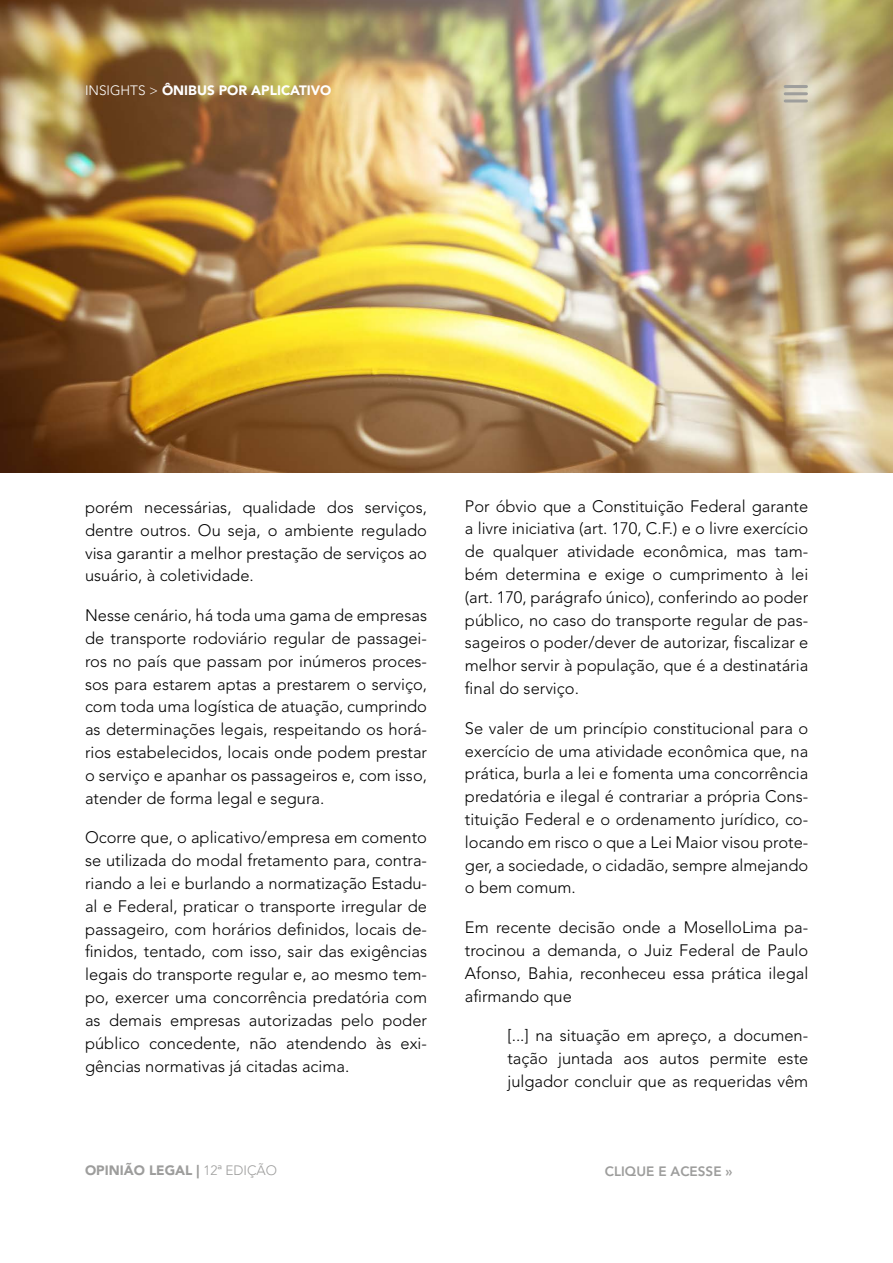
<style>
.page{position:relative;width:893px;height:1263px;background:#fff}
.page>*{position:absolute;margin:0;border:0;box-sizing:border-box;transform-origin:0 0}
.t1{font:300 16.5px/22.8px "Avenir LT Std";color:#000;text-align:justify}
.t2{font:900 13.5px "Avenir LT Std";color:#fff}
.t3{font:900 13.5px "Avenir LT Std";color:#9d9d9c}
.t4{font:800 13.5px "Avenir LT Std";color:#9d9d9c}
.s1{font-weight:300}
</style>
<div class="page">
<img style="left:0;top:0;width:893px;height:472px">
<hr style="left:785px;top:85px;width:21px;height:3px;background:#9e9e9c">
<hr style="left:785px;top:92px;width:21px;height:3px;background:#9e9e9c">
<hr style="left:785px;top:99px;width:21px;height:3px;background:#9e9e9c">
<p class="t2" style="left:85px;top:82px;width:248px"><span class="s1">INSIGHTS &gt;</span> ÔNIBUS POR APLICATIVO</p>
<p class="t1" style="left:85px;top:496px;width:344px">porém necessárias, qualidade dos serviços, dentre outros. Ou seja, o ambiente regulado visa garantir a melhor prestação de serviços ao usuário, à coletividade.</p>
<p class="t1" style="left:85px;top:604px;width:344px">Nesse cenário, há toda uma gama de empresas de transporte rodoviário regular de passagei&shy;ros no país que passam por inúmeros proces&shy;sos para estarem aptas a prestarem o serviço, com toda uma logística de atuação, cumprindo as determinações legais, respeitando os horá&shy;rios estabelecidos, locais onde podem prestar o serviço e apanhar os passageiros e, com isso, atender de forma legal e segura.</p>
<p class="t1" style="left:85px;top:826px;width:344px">Ocorre que, o aplicativo/empresa em comento se utilizada do modal fretamento para, contra&shy;riando a lei e burlando a normatização Estadu&shy;al e Federal, praticar o transporte irregular de passageiro, com horários definidos, locais de&shy;finidos, tentado, com isso, sair das exigências legais do transporte regular e, ao mesmo tem&shy;po, exercer uma concorrência predatória com as demais empresas autorizadas pelo poder público concedente, não atendendo às exi&shy;gências normativas já citadas acima.</p>
<p class="t1" style="left:465px;top:494px;width:345px">Por óbvio que a Constituição Federal garante a livre iniciativa (art. 170, C.F.) e o livre exercício de qualquer atividade econômica, mas tam&shy;bém determina e exige o cumprimento à lei (art. 170, parágrafo único), conferindo ao poder público, no caso do transporte regular de pas&shy;sageiros o poder/dever de autorizar, fiscalizar e melhor servir à população, que é a destinatária final do serviço.</p>
<p class="t1" style="left:465px;top:717px;width:345px">Se valer de um princípio constitucional para o exercício de uma atividade econômica que, na prática, burla a lei e fomenta uma concorrência predatória e ilegal é contrariar a própria Cons&shy;tituição Federal e o ordenamento jurídico, co&shy;locando em risco o que a Lei Maior visou prote&shy;ger, a sociedade, o cidadão, sempre almejando o bem comum.</p>
<p class="t1" style="left:465px;top:916px;width:345px">Em recente decisão onde a MoselloLima pa&shy;trocinou a demanda, o Juiz Federal de Paulo Afonso, Bahia, reconheceu essa prática ilegal afirmando que</p>
<p class="t1" style="left:507px;top:1024px;width:302px">[...] na situação em apreço, a documen&shy;tação juntada aos autos permite este julgador concluir que as requeridas vêm</p>
<p class="t3" style="left:85px;top:1162px;width:194px">OPINIÃO LEGAL | <span class="s1">12a EDIÇÃO</span></p>
<p class="t4" style="left:605px;top:1164px;width:129px">CLIQUE E ACESSE »</p>
</div>
